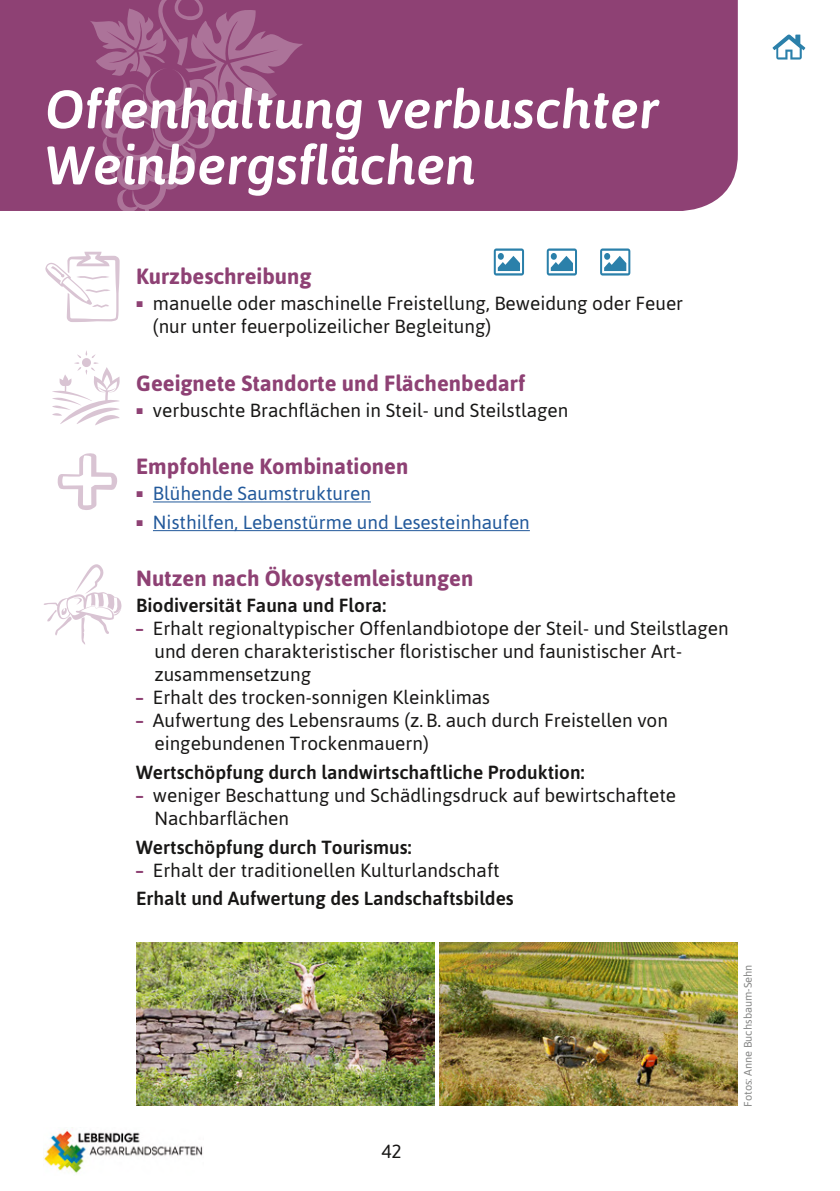
<style>
.page{position:relative;width:840px;height:1191px;background:#fff}
.page>*{position:absolute;margin:0;border:0;box-sizing:border-box;transform-origin:0 0}
.t1{font:italic 500 54px/56px "Asap";color:#fff}
.t2{font:700 22px "Asap";color:#8e4174}
.t3{font:19px/23px "Asap";color:#181716}
.t4{font:500 19px "Asap";color:#181716}
.t5{font:19px/28.6px "Asap";color:#22599b}
.t6{font:11px "Asap";color:#868786}
.s1{font-weight:700;color:#8e4174}
.s2{font-weight:500}
</style>
<div class="page">
<img style="left:44px;top:1127px;width:159px;height:46px">
<div style="left:0;top:0;width:737px;height:211px;background:#8e4174"></div>
<svg style="left:89px;top:0;width:213px;height:211px"></svg>
<hr style="left:153px;top:501px;width:218px;height:1px;background:#22599b">
<hr style="left:153px;top:530px;width:376px;height:1px;background:#22599b">
<img style="left:136px;top:942px;width:298px;height:164px">
<img style="left:439px;top:942px;width:298px;height:164px">
<svg style="left:58px;top:453px;width:59px;height:57px"></svg>
<svg style="left:52px;top:350px;width:68px;height:75px"></svg>
<svg style="left:44px;top:564px;width:77px;height:81px"></svg>
<svg style="left:45px;top:252px;width:75px;height:70px"></svg>
<svg style="left:493px;top:248px;width:30px;height:27px"></svg>
<svg style="left:546px;top:248px;width:30px;height:27px"></svg>
<svg style="left:600px;top:248px;width:30px;height:27px"></svg>
<svg style="left:772px;top:35px;width:32px;height:25px"></svg>
<h1 class="t1" style="left:45px;top:79px;width:615px">Offenhaltung verbuschter<br>Weinbergsflächen</h1>
<p class="t2" style="left:136px;top:262px;width:177px">Kurzbeschreibung</p>
<p class="t3" style="left:153px;top:291px;width:531px">manuelle oder maschinelle Freistellung, Beweidung oder Feuer (nur unter feuerpolizeilicher Begleitung)</p>
<p class="t2" style="left:136px;top:368px;width:390px">Geeignete Standorte und Flächenbedarf</p>
<p class="t3" style="left:153px;top:398px;width:416px">verbuschte Brachflächen in Steil- und Steilstlagen</p>
<p class="t2" style="left:136px;top:452px;width:273px">Empfohlene Kombinationen</p>
<p class="t5" style="left:153px;top:478px;width:378px">Blühende Saumstrukturen<br>Nisthilfen, Lebenstürme und Lesesteinhaufen</p>
<p class="t2" style="left:136px;top:564px;width:338px">Nutzen nach Ökosystemleistungen</p>
<p class="t4" style="left:136px;top:593px;width:251px">Biodiversität Fauna und Flora:</p>
<p class="t3" style="left:154px;top:616px;width:575px;text-indent:-18px"><span class="s1">–</span> Erhalt regionaltypischer Offenlandbiotope der Steil- und Steilstlagen und deren charakteristischer floristischer und faunistischer Art&shy;zusammensetzung</p>
<p class="t3" style="left:136px;top:685px;width:355px"><span class="s1">–</span> Erhalt des trocken-sonnigen Kleinklimas</p>
<p class="t3" style="left:154px;top:708px;width:515px;text-indent:-18px"><span class="s1">–</span> Aufwertung des Lebensraums (z. B. auch durch Freistellen von eingebundenen Trockenmauern)</p>
<p class="t4" style="left:136px;top:759px;width:449px">Wertschöpfung durch landwirtschaftliche Produktion:</p>
<p class="t3" style="left:154px;top:783px;width:523px;text-indent:-18px"><span class="s1">–</span> weniger Beschattung und Schädlingsdruck auf bewirtschaftete<br>Nachbarflächen</p>
<p class="t4" style="left:136px;top:834px;width:276px">Wertschöpfung durch Tourismus:</p>
<p class="t3" style="left:136px;top:855px;width:379px;line-height:28.6px"><span class="s1">–</span> Erhalt der traditionellen Kulturlandschaft<br><span class="s2">Erhalt und Aufwertung des Landschaftsbildes</span></p>
<p class="t3" style="left:381px;top:1139px;width:22px">42</p>
<p class="t6" style="left:740px;top:1107px;width:144px;rotate:-90deg">Fotos: Anne Buchsbaum-Sehn</p>
</div>
